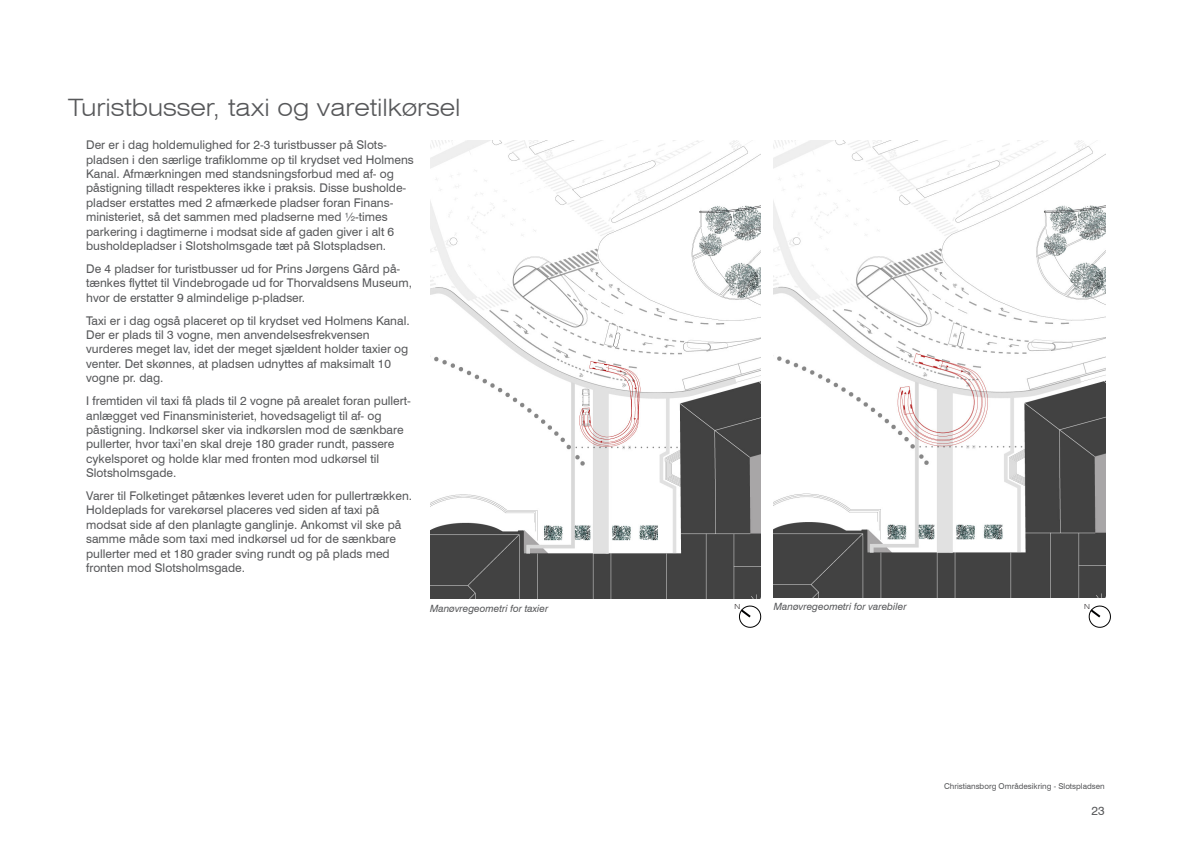
<style>
.page{position:relative;width:1191px;height:842px;background:#fff}
.page>*{position:absolute;margin:0;border:0;box-sizing:border-box;transform-origin:0 0}
.t1{font:300 expanded 24px "Swiss 721 BT";color:#57585a}
.t2{font:12px/14.4px "Swiss 721 BT";color:#57585a}
.t3{font:italic 10px "Swiss 721 BT";color:#57585a}
.t4{font:8px "Swiss 721 BT";color:#57585a}
.t5{font:300 expanded 7px "Swiss 721 BT";color:#231f20}
</style>
<div class="page">
<img style="left:430px;top:141px;width:331px;height:457px">
<img style="left:774px;top:141px;width:331px;height:457px">
<svg style="left:1088px;top:605px;width:23px;height:23px"></svg>
<svg style="left:739px;top:605px;width:23px;height:23px"></svg>
<h1 class="t1" style="left:68px;top:97px;width:394px">Turistbusser, taxi og varetilkørsel</h1>
<p class="t2" style="left:86px;top:137px;width:329px">Der er i dag holdemulighed for 2-3 turistbusser på Slots&shy;pladsen i den særlige trafiklomme op til krydset ved Holmens Kanal. Afmærkningen med standsningsforbud med af- og påstigning tilladt respekteres ikke i praksis. Disse busholde&shy;pladser erstattes med 2 afmærkede pladser foran Finans&shy;ministeriet, så det sammen med pladserne med ½-times parkering i dagtimerne i modsat side af gaden giver i alt 6 busholdepladser i Slotsholmsgade tæt på Slotspladsen.</p>
<p class="t2" style="left:86px;top:261px;width:327px">De 4 pladser for turistbusser ud for Prins Jørgens Gård på&shy;tænkes flyttet til Vindebrogade ud for Thorvaldsens Museum, hvor de erstatter 9 almindelige p-pladser.</p>
<p class="t2" style="left:86px;top:313px;width:325px">Taxi er i dag også placeret op til krydset ved Holmens Kanal.<br>Der er plads til 3 vogne, men anvendelsesfrekvensen vurderes meget lav, idet der meget sjældent holder taxier og venter. Det skønnes, at pladsen udnyttes af maksimalt 10 vogne pr. dag.</p>
<p class="t2" style="left:86px;top:393px;width:326px">I fremtiden vil taxi få plads til 2 vogne på arealet foran pullert&shy;anlægget ved Finansministeriet, hovedsageligt til af- og påstigning. Indkørsel sker via indkørslen mod de sænkbare pullerter, hvor taxi’en skal dreje 180 grader rundt, passere cykelsporet og holde klar med fronten mod udkørsel til Slotsholmsgade.</p>
<p class="t2" style="left:86px;top:488px;width:327px">Varer til Folketinget påtænkes leveret uden for pullertrækken.<br>Holdeplads for varekørsel placeres ved siden af taxi på modsat side af den planlagte ganglinje. Ankomst vil ske på samme måde som taxi med indkørsel ud for de sænkbare pullerter med et 180 grader sving rundt og på plads med fronten mod Slotsholmsgade.</p>
<p class="t3" style="left:430px;top:604px;width:120px">Manøvregeometri for taxier</p>
<p class="t3" style="left:774px;top:602px;width:134px">Manøvregeometri for varebiler</p>
<p class="t5" style="left:734px;top:604px;width:7px">N</p>
<p class="t5" style="left:1084px;top:604px;width:7px">N</p>
<p class="t4" style="left:944px;top:782px;width:162px">Christiansborg Områdesikring - Slotspladsen</p>
<p class="t2" style="left:1091px;top:803px;width:15px">23</p>
</div>
